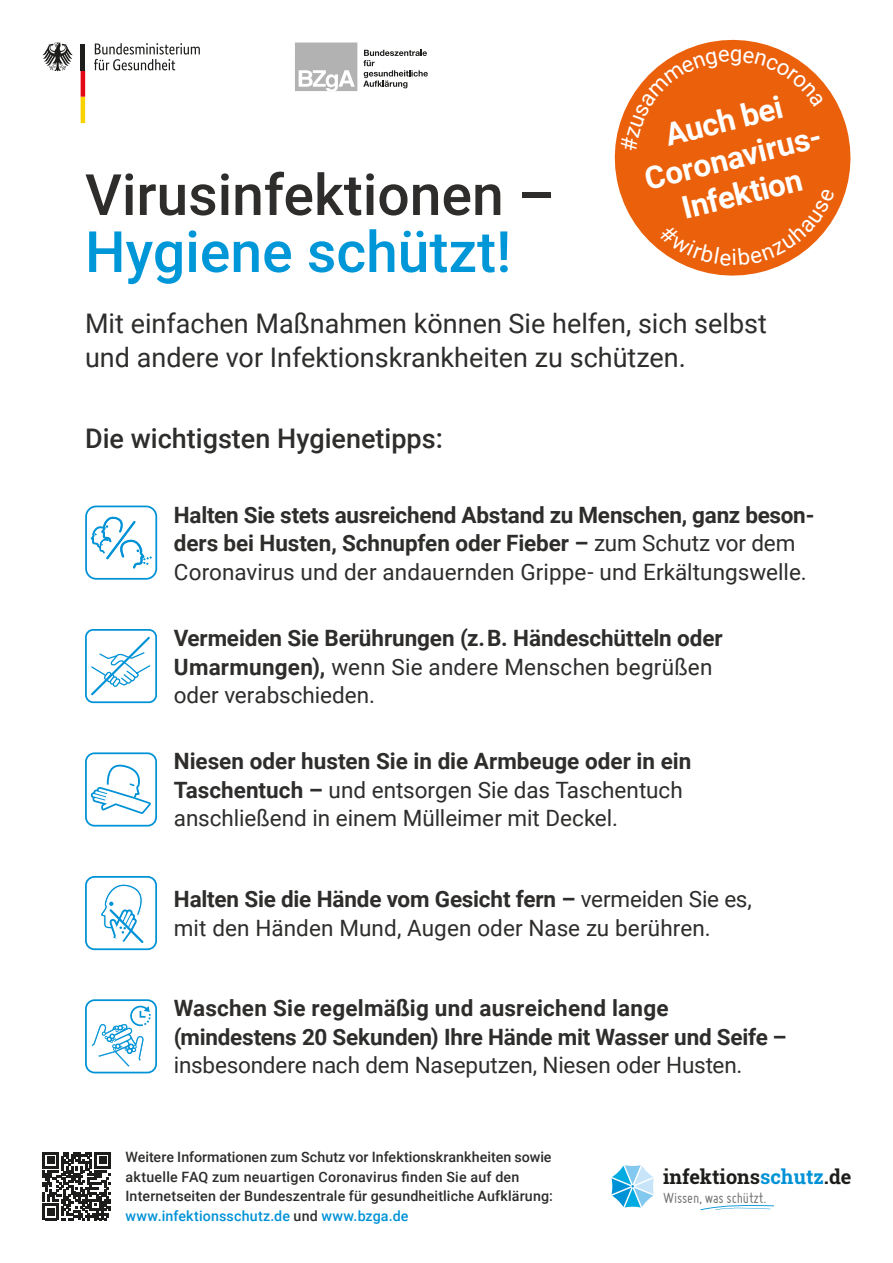
<style>
.page{position:relative;width:893px;height:1263px;background:#fff}
.page>*{position:absolute;margin:0;border:0;box-sizing:border-box;transform-origin:0 0}
.t1{font:500 57px "Roboto";color:#2e2d2c}
.t2{font:500 57px "Roboto";color:#0097d8}
.t3{font:700 31.2px/37.5px "Roboto";color:#fff;text-align:center}
.t4{font:27px/34.3px "Roboto";color:#2e2d2c}
.t5{font:500 27px "Roboto";color:#2e2d2c}
.t6{font:700 22.5px/28.5px "Roboto";letter-spacing:-.005em;color:#2e2d2c}
.t7{font:22.5px/28.5px "Roboto";color:#2e2d2c}
.t8{font:700 19.95px "Roboto Slab";color:#1d1d1b}
.t9{font:15.9px "Miso";letter-spacing:-.015em;color:#70706f}
.t10{font:500 14.25px/19.5px "Roboto";letter-spacing:.01em;color:#2e2d2c}
.s1{font-weight:400}
.s2{font-weight:700}
.s3{color:#0092d6}
</style>
<div class="page">
<div style="left:295px;top:43px;width:62px;height:48px;background:#b2b2b2"></div>
<svg style="left:363px;top:50px;width:65px;height:38px"></svg>
<svg style="left:299px;top:70px;width:56px;height:21px"></svg>
<svg style="left:43px;top:1152px;width:68px;height:68px"></svg>
<div style="left:85px;top:876px;width:72px;height:74px;border:2px solid #0092d6;border-radius:9px"></div>
<div style="left:85px;top:999px;width:72px;height:74px;border:2px solid #0092d6;border-radius:9px"></div>
<svg style="left:92px;top:1006px;width:59px;height:61px"></svg>
<svg style="left:94px;top:43px;width:106px;height:27px"></svg>
<svg style="left:81px;top:70px;width:4px;height:53px"></svg>
<svg style="left:43px;top:43px;width:30px;height:28px"></svg>
<hr style="left:81px;top:44px;width:4px;height:26px;background:#1d1d1b">
<svg style="left:91px;top:764px;width:60px;height:50px"></svg>
<div style="left:85px;top:752px;width:72px;height:74px;border:2px solid #0092d6;border-radius:9px"></div>
<div style="left:85px;top:505px;width:72px;height:75px;border:2px solid #0092d6;border-radius:10px"></div>
<div style="left:85px;top:629px;width:72px;height:74px;border:2px solid #0092d6;border-radius:7px"></div>
<svg style="left:91px;top:636px;width:60px;height:60px"></svg>
<svg style="left:700px;top:1205px;width:74px;height:5px"></svg>
<svg style="left:611px;top:1165px;width:43px;height:42px"></svg>
<svg style="left:614px;top:39px;width:237px;height:237px;fill:#eb600a"></svg>
<svg style="left:101px;top:884px;width:43px;height:59px"></svg>
<svg style="left:91px;top:516px;width:61px;height:53px"></svg>
<svg style="left:621px;top:49px;width:203px;height:102px;background:#ed7125"></svg>
<svg style="left:659px;top:188px;width:176px;height:77px;background:#ec6e1f"></svg>
<h1 class="t1" style="left:85px;top:155px;width:471px">Virusinfektionen –</h1>
<h1 class="t2" style="left:85px;top:212px;width:428px">Hygiene schützt!</h1>
<h2 class="t3" style="left:631px;top:124px;width:186px;rotate:-14deg">Auch bei<br>Coronavirus-<br>Infektion</h2>
<p class="t4" style="left:85px;top:305px;width:683px">Mit einfachen Maßnahmen können Sie helfen, sich selbst und andere vor Infektionskrankheiten zu schützen.</p>
<p class="t5" style="left:85px;top:419px;width:359px">Die wichtigsten Hygienetipps:</p>
<p class="t6" style="left:174px;top:499px;width:642px">Halten Sie stets ausreichend Abstand zu Menschen, ganz beson&shy;ders bei Husten, Schnupfen oder Fieber – <span class="s1">zum Schutz vor dem<br>Coronavirus und der andauernden Grippe- und Erkältungswelle.</span></p>
<p class="t6" style="left:174px;top:623px;width:550px">Vermeiden Sie Berührungen (z. B. Händeschütteln oder<br>Umarmungen), <span class="s1">wenn Sie andere Menschen begrüßen oder verabschieden.</span></p>
<p class="t7" style="left:174px;top:746px;width:519px"><span class="s2">Niesen oder husten Sie in die Armbeuge oder in ein<br>Taschentuch –</span> und entsorgen Sie das Taschentuch anschließend in einem Mülleimer mit Deckel.</p>
<p class="t7" style="left:174px;top:884px;width:580px"><span class="s2">Halten Sie die Hände vom Gesicht fern –</span> vermeiden Sie es, mit den Händen Mund, Augen oder Nase zu berühren.</p>
<p class="t6" style="left:174px;top:993px;width:614px">Waschen Sie regelmäßig und ausreichend lange (mindestens 20 Sekunden) Ihre Hände mit Wasser und Seife –</p>
<p class="t7" style="left:174px;top:1050px;width:570px">insbesondere nach dem Naseputzen, Niesen oder Husten.</p>
<p class="t10" style="left:125px;top:1147px;width:429px">Weitere Informationen zum Schutz vor Infektionskrankheiten sowie aktuelle FAQ zum neuartigen Coronavirus finden Sie auf den Internetseiten der Bundeszentrale für gesundheitliche Aufklärung: <span class="s3">www.infektionsschutz.de</span> und <span class="s3">www.bzga.de</span></p>
<p class="t8" style="left:663px;top:1163px;width:190px">infektions<span class="s3">schutz</span>.de</p>
<p class="t9" style="left:663px;top:1189px;width:105px">Wissen, was schützt.</p>
</div>
